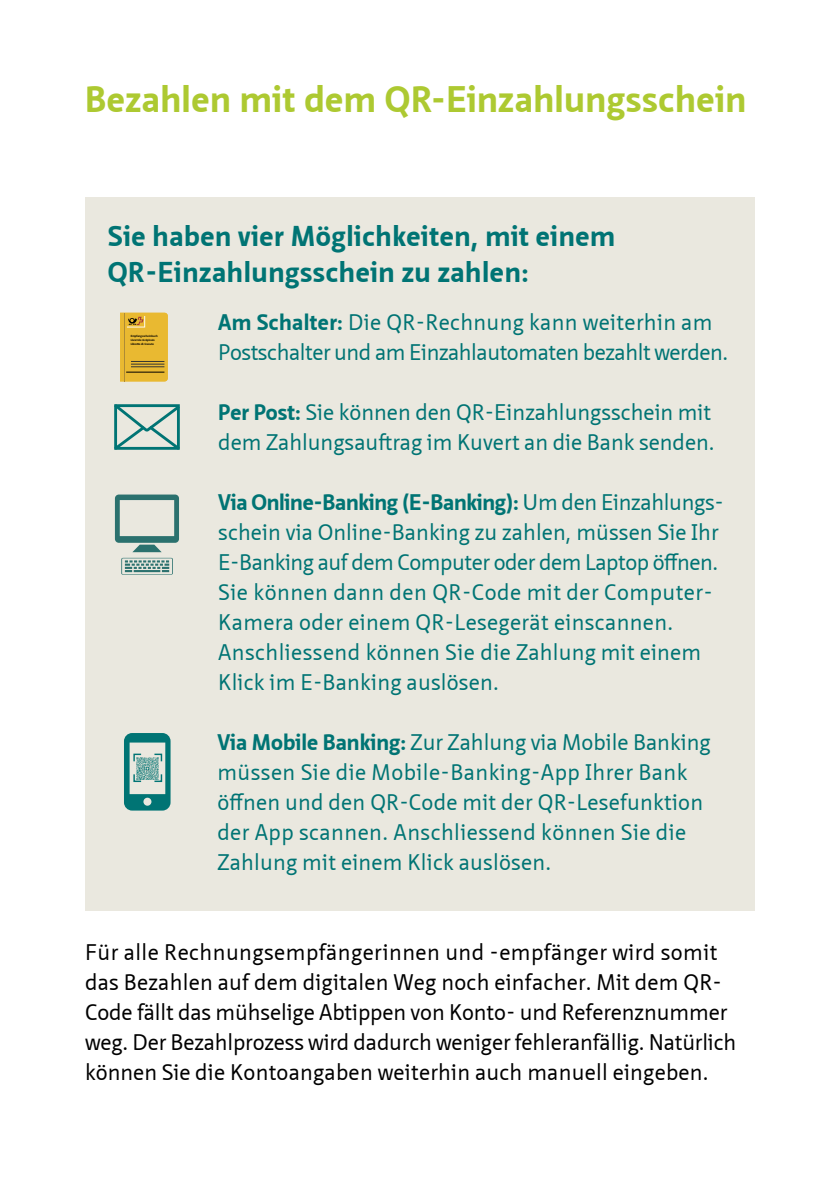
<style>
.page{position:relative;width:840px;height:1191px;background:#fff}
.page>*{position:absolute;margin:0;border:0;box-sizing:border-box;transform-origin:0 0}
.t1{font:700 36px "Neue Sans Pro";letter-spacing:.01em;color:#adc931}
.t2{font:700 28px/36px "Neue Sans Pro";letter-spacing:.02em;color:#007474}
.t3{font:22px/30px "Neue Sans Pro";letter-spacing:.01em;color:#007474}
.t4{font:22px/30px "Neue Sans Pro";letter-spacing:.01em;color:#000}
.t5{font:22px/30px "Neue Sans Pro";letter-spacing:-.02em;color:#007474}
.t6{font:700 2.8px/4.2px "Neue Sans Pro";color:#010000}
.s1{font-weight:700}
</style>
<div class="page">
<div style="left:85px;top:197px;width:669px;height:713px;background:#eae8df"></div>
<svg style="left:114px;top:404px;width:66px;height:46px"></svg>
<svg style="left:124px;top:733px;width:46px;height:77px"></svg>
<svg style="left:121px;top:558px;width:52px;height:17px"></svg>
<svg style="left:115px;top:494px;width:64px;height:58px"></svg>
<svg style="left:120px;top:313px;width:48px;height:68px;background:#e2b432"></svg>
<hr style="left:126px;top:372px;width:38px;height:1px;background:#010000">
<hr style="left:131px;top:361px;width:33px;height:1px;background:#363533">
<hr style="left:131px;top:364px;width:33px;height:1px;background:#363533">
<hr style="left:131px;top:366px;width:33px;height:1px;background:#363533">
<h1 class="t1" style="left:85px;top:76px;width:662px">Bezahlen mit dem QR-Einzahlungsschein</h1>
<p class="t2" style="left:108px;top:217px;width:508px">Sie haben vier Möglichkeiten, mit einem<br>QR-Einzahlungsschein zu zahlen:</p>
<p class="t6" style="left:131px;top:334px;width:28px">Empfangsscheinbuch<br>Livret de récépissés<br>Libretto di ricevute</p>
<p class="t5" style="left:218px;top:307px;width:511px"><span class="s1">Am Schalter:</span> Die QR-Rechnung kann weiterhin am<br>Postschalter und am Einzahlautomaten bezahlt werden.</p>
<p class="t3" style="left:218px;top:397px;width:497px"><span class="s1">Per Post:</span> Sie können den QR-Einzahlungsschein mit dem Zahlungsauftrag im Kuvert an die Bank senden.</p>
<p class="t3" style="left:218px;top:487px;width:507px"><span class="s1">Via Online-Banking (E-Banking):</span> Um den Einzahlungs&shy;schein via Online-Banking zu zahlen, müssen Sie Ihr E-Banking auf dem Computer oder dem Laptop öffnen.<br>Sie können dann den QR-Code mit der Computer-Kamera oder einem QR-Lesegerät einscannen.<br>Anschliessend können Sie die Zahlung mit einem Klick im E-Banking auslösen.</p>
<p class="t3" style="left:217px;top:727px;width:494px"><span class="s1">Via Mobile Banking:</span> Zur Zahlung via Mobile Banking müssen Sie die Mobile-Banking-App Ihrer Bank öffnen und den QR-Code mit der QR-Lesefunktion der App scannen. Anschliessend können Sie die Zahlung mit einem Klick auslösen.</p>
<p class="t4" style="left:85px;top:937px;width:652px">Für alle Rechnungsempfängerinnen und -empfänger wird somit das Bezahlen auf dem digitalen Weg noch einfacher. Mit dem QR-Code fällt das mühselige Abtippen von Konto- und Referenznummer weg. Der Bezahlprozess wird dadurch weniger fehleranfällig. Natürlich können Sie die Kontoangaben weiterhin auch manuell eingeben.</p>
</div>
